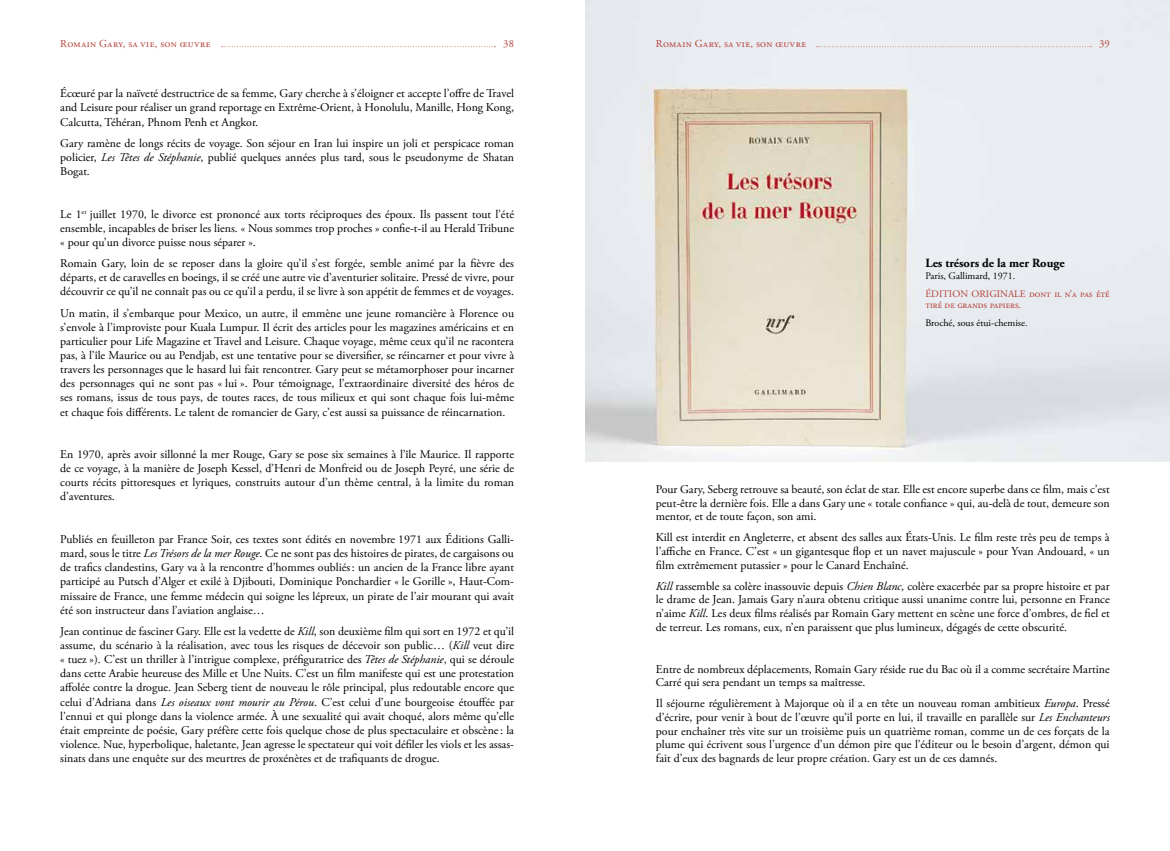
<style>
.page{position:relative;width:1170px;height:851px;background:#fff}
.page>*{position:absolute;margin:0;border:0;box-sizing:border-box;transform-origin:0 0}
.t1{font:700 12.5px "Adobe Garamond Pro";color:#000}
.t2{font:11.88px/14.1px "Adobe Garamond Pro";color:#000;text-align:justify}
.t3{font:10.62px "Adobe Garamond Pro";letter-spacing:.04em;color:#b53e36}
.t4{font:10px/11.2px "Adobe Garamond Pro";color:#b53e36}
.t5{font:10px "Adobe Garamond Pro";letter-spacing:-.005em;color:#000}
.s1{font-style:italic}
</style>
<div class="page">
<img style="left:585px;top:0;width:584px;height:461px">
<svg style="left:222px;top:46px;width:273px;height:1px"></svg>
<svg style="left:816px;top:46px;width:275px;height:1px"></svg>
<p class="t3" style="left:60px;top:37px;width:152px">Romain Gary, sa vie, son œuvre</p>
<p class="t3" style="left:503px;top:37px;width:12px">38</p>
<p class="t3" style="left:656px;top:37px;width:152px">Romain Gary, sa vie, son œuvre</p>
<p class="t3" style="left:1098px;top:37px;width:12px">39</p>
<p class="t2" style="left:60px;top:87px;width:455px">Écœuré par la naïveté destructrice de sa femme, Gary cherche à s’éloigner et accepte l’offre de Travel and Leisure pour réaliser un grand reportage en Extrême-Orient, à Honolulu, Manille, Hong Kong, Calcutta, Téhéran, Phnom Penh et Angkor.</p>
<p class="t2" style="left:60px;top:136px;width:455px">Gary ramène de longs récits de voyage. Son séjour en Iran lui inspire un joli et perspicace roman policier, <span class="s1">Les Têtes de Stéphanie</span>, publié quelques années plus tard, sous le pseudonyme de Shatan Bogat.</p>
<p class="t2" style="left:60px;top:207px;width:455px">Le 1<sup>er</sup> juillet 1970, le divorce est prononcé aux torts réciproques des époux. Ils passent tout l’été ensemble, incapables de briser les liens. « Nous sommes trop proches » confie-t-il au Herald Tribune « pour qu’un divorce puisse nous séparer ».</p>
<p class="t2" style="left:60px;top:256px;width:455px">Romain Gary, loin de se reposer dans la gloire qu’il s’est forgée, semble animé par la fièvre des départs, et de caravelles en boeings, il se créé une autre vie d’aventurier solitaire. Pressé de vivre, pour découvrir ce qu’il ne connaît pas ou ce qu’il a perdu, il se livre à son appétit de femmes et de voyages.</p>
<p class="t2" style="left:60px;top:306px;width:455px">Un matin, il s’embarque pour Mexico, un autre, il emmène une jeune romancière à Florence ou s’envole à l’improviste pour Kuala Lumpur. Il écrit des articles pour les magazines américains et en particulier pour Life Magazine et Travel and Leisure. Chaque voyage, même ceux qu’il ne racontera pas, à l’île Maurice ou au Pendjab, est une tentative pour se diversifier, se réincarner et pour vivre à travers les personnages que le hasard lui fait rencontrer. Gary peut se métamorphoser pour incarner des personnages qui ne sont pas « lui ». Pour témoignage, l’extraordinaire diversité des héros de ses romans, issus de tous pays, de toutes races, de tous milieux et qui sont chaque fois lui-même et chaque fois différents. Le talent de romancier de Gary, c’est aussi sa puissance de réincarnation.</p>
<p class="t2" style="left:60px;top:447px;width:455px">En 1970, après avoir sillonné la mer Rouge, Gary se pose six semaines à l’île Maurice. Il rapporte de ce voyage, à la manière de Joseph Kessel, d’Henri de Monfreid ou de Joseph Peyré, une série de courts récits pittoresques et lyriques, construits autour d’un thème central, à la limite du roman d’aventures.</p>
<p class="t2" style="left:60px;top:532px;width:455px">Publiés en feuilleton par France Soir, ces textes sont édités en novembre 1971 aux Éditions Galli&shy;mard, sous le titre <span class="s1">Les Trésors de la mer Rouge</span>. Ce ne sont pas des histoires de pirates, de cargaisons ou de trafics clandestins, Gary va à la rencontre d’hommes oubliés: un ancien de la France libre ayant participé au Putsch d’Alger et exilé à Djibouti, Dominique Ponchardier « le Gorille », Haut-Com&shy;missaire de France, une femme médecin qui soigne les lépreux, un pirate de l’air mourant qui avait été son instructeur dans l’aviation anglaise…</p>
<p class="t2" style="left:60px;top:624px;width:455px">Jean continue de fasciner Gary. Elle est la vedette de <span class="s1">Kill</span>, son deuxième film qui sort en 1972 et qu’il assume, du scénario à la réalisation, avec tous les risques de décevoir son public… (<span class="s1">Kill</span> veut dire « tuez »). C’est un thriller à l’intrigue complexe, préfiguratrice des <span class="s1">Têtes de Stéphanie</span>, qui se déroule dans cette Arabie heureuse des Mille et Une Nuits. C’est un film manifeste qui est une protestation affolée contre la drogue. Jean Seberg tient de nouveau le rôle principal, plus redoutable encore que celui d’Adriana dans <span class="s1">Les oiseaux vont mourir au Pérou</span>. C’est celui d’une bourgeoise étouffée par l’ennui et qui plonge dans la violence armée. À une sexualité qui avait choqué, alors même qu’elle était empreinte de poésie, Gary préfère cette fois quelque chose de plus spectaculaire et obscène: la violence. Nue, hyperbolique, haletante, Jean agresse le spectateur qui voit défiler les viols et les assas&shy;sinats dans une enquête sur des meurtres de proxénètes et de trafiquants de drogue.</p>
<p class="t1" style="left:925px;top:256px;width:141px">Les trésors de la mer Rouge</p>
<p class="t5" style="left:925px;top:269px;width:91px">Paris, Gallimard, 1971.</p>
<p class="t4" style="left:925px;top:288px;width:186px">ÉDITION ORIGINALE dont il n’a pas été tiré de grands papiers.</p>
<p class="t5" style="left:925px;top:317px;width:104px">Broché, sous étui-chemise.</p>
<p class="t2" style="left:656px;top:482px;width:455px;line-height:13.8px">Pour Gary, Seberg retrouve sa beauté, son éclat de star. Elle est encore superbe dans ce film, mais c’est peut-être la dernière fois. Elle a dans Gary une « totale confiance » qui, au-delà de tout, demeure son mentor, et de toute façon, son ami.</p>
<p class="t2" style="left:656px;top:531px;width:455px;line-height:13.8px">Kill est interdit en Angleterre, et absent des salles aux États-Unis. Le film reste très peu de temps à l’affiche en France. C’est « un gigantesque flop et un navet majuscule » pour Yvan Andouard, « un film extrêmement putassier » pour le Canard Enchaîné.</p>
<p class="t2" style="left:656px;top:579px;width:455px;line-height:13.8px"><span class="s1">Kill</span> rassemble sa colère inassouvie depuis <span class="s1">Chien Blanc</span>, colère exacerbée par sa propre histoire et par le drame de Jean. Jamais Gary n’aura obtenu critique aussi unanime contre lui, personne en France n’aime <span class="s1">Kill</span>. Les deux films réalisés par Romain Gary mettent en scène une force d’ombres, de fiel et de terreur. Les romans, eux, n’en paraissent que plus lumineux, dégagés de cette obscurité.</p>
<p class="t2" style="left:656px;top:662px;width:455px;line-height:13.8px">Entre de nombreux déplacements, Romain Gary réside rue du Bac où il a comme secrétaire Martine<br>Carré qui sera pendant un temps sa maîtresse.</p>
<p class="t2" style="left:656px;top:696px;width:455px;line-height:13.8px">Il séjourne régulièrement à Majorque où il a en tête un nouveau roman ambitieux <span class="s1">Europa</span>. Pressé d’écrire, pour venir à bout de l’œuvre qu’il porte en lui, il travaille en parallèle sur <span class="s1">Les Enchanteurs </span>pour enchaîner très vite sur un troisième puis un quatrième roman, comme un de ces forçats de la plume qui écrivent sous l’urgence d’un démon pire que l’éditeur ou le besoin d’argent, démon qui fait d’eux des bagnards de leur propre création. Gary est un de ces damnés.</p>
</div>
